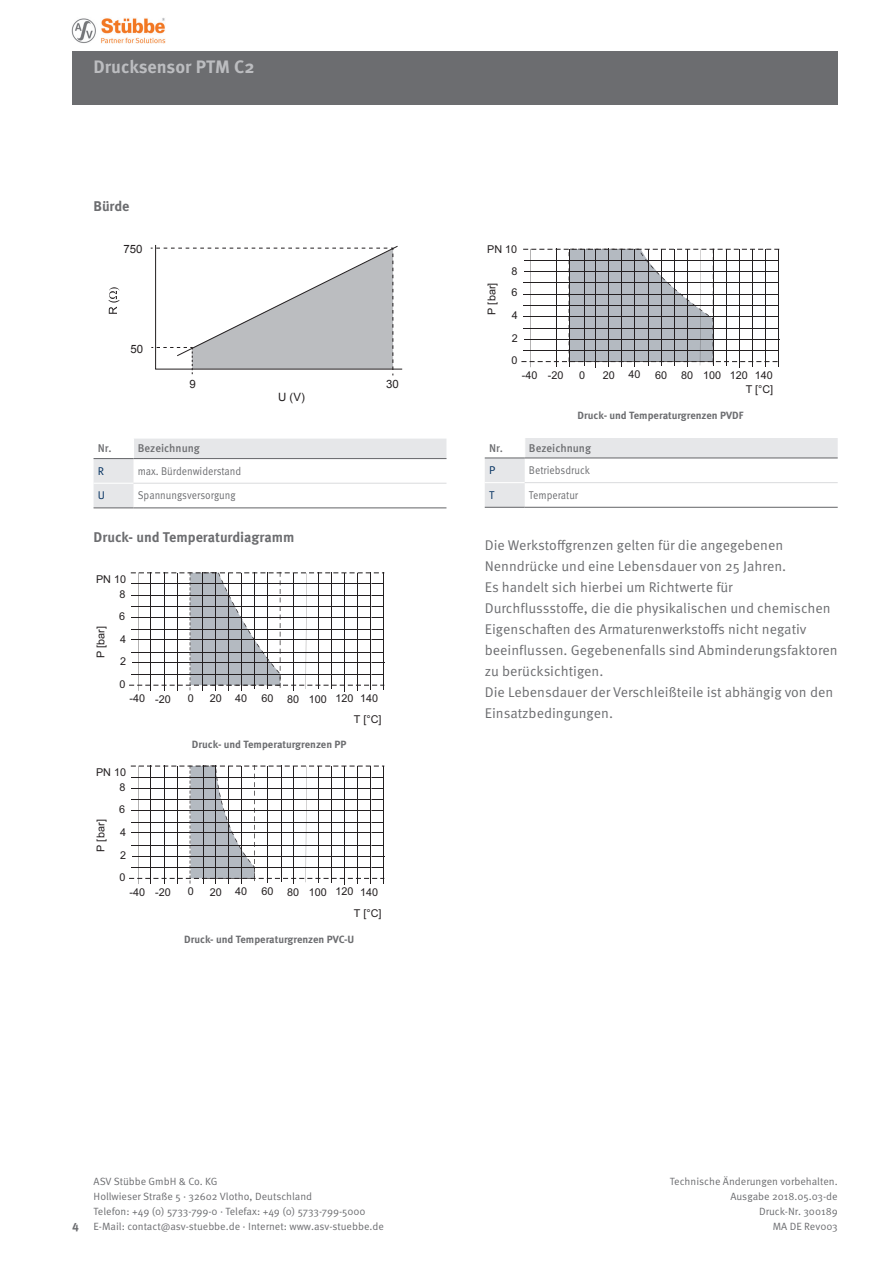
<style>
.page{position:relative;width:893px;height:1263px;background:#fff}
.page>*{position:absolute;margin:0;border:0;box-sizing:border-box;transform-origin:0 0}
.t1{font:700 18px "Meta Pro";color:#bcbdc0}
.t2{font:14.1px/21px "Meta Pro Norm";color:#6c6d70}
.t3{font:700 14.1px "Meta Pro";color:#6c6d70}
.t4{font:700 12px "Meta Pro";color:#6c6d70}
.t5{font:11.4px "Arial";color:#231f20}
.t6{font:11.25px "Meta Pro Norm";color:#6c6d70;scale:.9 1}
.t7{font:500 11.25px "Meta Pro";color:#6c6d70}
.t8{font:11.25px "Meta Pro Norm";color:#002e5e}
.t9{font:10.8px/22.4px "Arial";color:#231f20;text-align:right}
.t10{font:10.5px/15px "Meta Pro Norm";color:#6c6d70;text-align:right}
.t11{font:700 10.5px "Meta Pro";color:#6c6d70}
</style>
<div class="page">
<div style="left:72px;top:51px;width:766px;height:53px;background:#6c6d70"></div>
<img style="left:72px;top:18px;width:94px;height:26px">
<svg style="left:109px;top:287px;width:10px;height:27px"></svg>
<svg style="left:151px;top:245px;width:251px;height:130px"></svg>
<svg style="left:94px;top:439px;width:352px;height:68px"></svg>
<hr style="left:134px;top:458px;width:312px;height:1px;background:#6c6d70">
<hr style="left:94px;top:483px;width:40px;height:1px;background:#fff">
<hr style="left:134px;top:483px;width:312px;height:1px;background:#dcdddf">
<hr style="left:94px;top:507px;width:40px;height:1px;background:#6c6d70">
<hr style="left:134px;top:507px;width:312px;height:1px;background:#6c6d70">
<hr style="left:94px;top:458px;width:40px;height:1px;background:#6c6d70">
<hr style="left:138px;top:572px;width:1px;height:119px;background:#231f20">
<hr style="left:216px;top:572px;width:1px;height:119px;background:#231f20">
<hr style="left:228px;top:573px;width:1px;height:118px;background:#231f20">
<hr style="left:164px;top:572px;width:1px;height:119px;background:#231f20">
<hr style="left:151px;top:572px;width:1px;height:119px;background:#231f20">
<hr style="left:345px;top:573px;width:1px;height:118px;background:#231f20">
<hr style="left:384px;top:572px;width:1px;height:118px;background:#231f20">
<svg style="left:129px;top:572px;width:255px;height:118px"></svg>
<hr style="left:138px;top:766px;width:1px;height:118px;background:#231f20">
<hr style="left:216px;top:766px;width:1px;height:118px;background:#231f20">
<hr style="left:228px;top:766px;width:1px;height:118px;background:#231f20">
<hr style="left:241px;top:766px;width:1px;height:118px;background:#231f20">
<hr style="left:164px;top:765px;width:1px;height:119px;background:#231f20">
<hr style="left:204px;top:765px;width:1px;height:119px;background:#231f20">
<hr style="left:151px;top:765px;width:1px;height:119px;background:#231f20">
<hr style="left:345px;top:766px;width:1px;height:118px;background:#231f20">
<hr style="left:357px;top:766px;width:1px;height:118px;background:#231f20">
<hr style="left:177px;top:766px;width:1px;height:118px;background:#231f20">
<hr style="left:384px;top:766px;width:1px;height:117px;background:#231f20">
<svg style="left:129px;top:765px;width:255px;height:118px"></svg>
<hr style="left:530px;top:249px;width:1px;height:118px;background:#231f20">
<hr style="left:609px;top:249px;width:1px;height:118px;background:#231f20">
<hr style="left:622px;top:249px;width:1px;height:118px;background:#231f20">
<hr style="left:635px;top:249px;width:1px;height:118px;background:#231f20">
<hr style="left:648px;top:249px;width:1px;height:117px;background:#231f20">
<hr style="left:661px;top:249px;width:1px;height:117px;background:#231f20">
<hr style="left:675px;top:249px;width:1px;height:117px;background:#231f20">
<hr style="left:584px;top:249px;width:1px;height:117px;background:#231f20">
<hr style="left:557px;top:249px;width:1px;height:118px;background:#231f20">
<hr style="left:726px;top:249px;width:1px;height:116px;background:#231f20">
<hr style="left:739px;top:249px;width:1px;height:118px;background:#231f20">
<hr style="left:752px;top:249px;width:1px;height:118px;background:#231f20">
<hr style="left:713px;top:249px;width:1px;height:116px;background:#231f20">
<hr style="left:700px;top:249px;width:1px;height:116px;background:#231f20">
<hr style="left:688px;top:249px;width:1px;height:118px;background:#231f20">
<svg style="left:521px;top:248px;width:258px;height:116px"></svg>
<hr style="left:596px;top:249px;width:1px;height:118px;background:#231f20">
<hr style="left:523px;top:283px;width:256px;height:1px;background:#231f20">
<hr style="left:524px;top:272px;width:255px;height:1px;background:#231f20">
<hr style="left:524px;top:260px;width:255px;height:1px;background:#231f20">
<hr style="left:570px;top:249px;width:1px;height:118px;background:#231f20">
<hr style="left:779px;top:249px;width:1px;height:118px;background:#231f20">
<hr style="left:766px;top:249px;width:1px;height:118px;background:#231f20">
<svg style="left:485px;top:438px;width:353px;height:69px"></svg>
<hr style="left:525px;top:457px;width:313px;height:1px;background:#6c6d70">
<hr style="left:485px;top:482px;width:40px;height:1px;background:#fff">
<hr style="left:525px;top:482px;width:313px;height:1px;background:#dcdddf">
<hr style="left:485px;top:507px;width:40px;height:1px;background:#6c6d70">
<hr style="left:525px;top:507px;width:313px;height:1px;background:#6c6d70">
<hr style="left:485px;top:457px;width:40px;height:1px;background:#6c6d70">
<p class="t1" style="left:94px;top:53px;width:162px">Drucksensor PTM C2</p>
<p class="t3" style="left:94px;top:195px;width:38px">Bürde</p>
<p class="t5" style="left:123px;top:241px;width:21px">750</p>
<p class="t5" style="left:130px;top:341px;width:14px">50</p>
<p class="t5" style="left:189px;top:376px;width:8px">9</p>
<p class="t5" style="left:386px;top:377px;width:14px">30</p>
<p class="t5" style="left:278px;top:390px;width:28px">U (V)</p>
<p class="t7" style="left:98px;top:440px;width:104px">Nr. Bezeichnung</p>
<p class="t8" style="left:98px;top:462px;width:8px">R</p>
<p class="t6" style="left:138px;top:462px;width:117px">max. Bürdenwiderstand</p>
<p class="t8" style="left:98px;top:487px;width:9px">U</p>
<p class="t6" style="left:138px;top:487px;width:110px">Spannungsversorgung</p>
<p class="t3" style="left:94px;top:526px;width:202px">Druck- und Temperaturdiagramm</p>
<p class="t9" style="left:96px;top:568px;width:32px">PN 10</p>
<p class="t9" style="left:119px;top:583px;width:8px">8</p>
<p class="t9" style="left:90px;top:658px;width:34px;rotate:-90deg">P ] rab[</p>
<p class="t9" style="left:119px;top:605px;width:8px">6</p>
<p class="t9" style="left:120px;top:628px;width:8px">4</p>
<p class="t9" style="left:120px;top:650px;width:8px">2</p>
<p class="t9" style="left:119px;top:673px;width:8px">0</p>
<p class="t9" style="left:130px;top:688px;width:43px">-40 -20</p>
<p class="t9" style="left:188px;top:687px;width:8px">0</p>
<p class="t9" style="left:210px;top:687px;width:39px">20 40</p>
<p class="t9" style="left:262px;top:687px;width:14px">60</p>
<p class="t9" style="left:287px;top:687px;width:92px">80 100 120 140</p>
<p class="t11" style="left:192px;top:736px;width:156px">Druck- und Temperaturgrenzen PP</p>
<p class="t9" style="left:354px;top:708px;width:29px">T [°C]</p>
<p class="t9" style="left:96px;top:761px;width:32px">PN 10</p>
<p class="t9" style="left:119px;top:776px;width:8px">8</p>
<p class="t9" style="left:90px;top:852px;width:34px;rotate:-90deg">P ] rab[</p>
<p class="t9" style="left:119px;top:798px;width:8px">6</p>
<p class="t9" style="left:120px;top:821px;width:8px">4</p>
<p class="t9" style="left:120px;top:844px;width:8px">2</p>
<p class="t9" style="left:119px;top:866px;width:8px">0</p>
<p class="t9" style="left:130px;top:881px;width:43px">-40 -20</p>
<p class="t9" style="left:188px;top:880px;width:8px">0</p>
<p class="t9" style="left:210px;top:880px;width:39px">20 40</p>
<p class="t9" style="left:262px;top:881px;width:14px">60</p>
<p class="t9" style="left:287px;top:881px;width:92px">80 100 120 140</p>
<p class="t11" style="left:184px;top:931px;width:172px">Druck- und Temperaturgrenzen PVC-U</p>
<p class="t9" style="left:354px;top:902px;width:29px">T [°C]</p>
<p class="t9" style="left:487px;top:238px;width:32px">PN 10<br>8</p>
<p class="t9" style="left:480px;top:315px;width:34px;rotate:-90deg">P ] rab[</p>
<p class="t9" style="left:511px;top:281px;width:8px">6</p>
<p class="t9" style="left:512px;top:304px;width:8px">4</p>
<p class="t9" style="left:512px;top:327px;width:8px">2</p>
<p class="t9" style="left:512px;top:349px;width:8px">0</p>
<p class="t9" style="left:522px;top:364px;width:43px">-40 -20</p>
<p class="t9" style="left:579px;top:364px;width:8px">0</p>
<p class="t9" style="left:603px;top:364px;width:14px">20</p>
<p class="t9" style="left:628px;top:363px;width:14px">40</p>
<p class="t9" style="left:655px;top:364px;width:14px">60</p>
<p class="t9" style="left:681px;top:364px;width:93px">80 100 120 140</p>
<p class="t11" style="left:577px;top:407px;width:167px">Druck- und Temperaturgrenzen PVDF</p>
<p class="t7" style="left:489px;top:439px;width:104px">Nr. Bezeichnung</p>
<p class="t8" style="left:489px;top:462px;width:8px">P</p>
<p class="t6" style="left:529px;top:462px;width:69px">Betriebsdruck</p>
<p class="t8" style="left:489px;top:486px;width:7px">T</p>
<p class="t6" style="left:529px;top:486px;width:56px">Temperatur</p>
<p class="t2" style="left:485px;top:533px;width:354px">Die Werkstoffgrenzen gelten für die angegebenen Nenndrücke und eine Lebensdauer von 25 Jahren.<br>Es handelt sich hierbei um Richtwerte für Durchflussstoffe, die die physikalischen und chemischen Eigenschaften des Armaturenwerkstoffs nicht negativ beeinflussen. Gegebenenfalls sind Abminderungsfaktoren zu berücksichtigen.<br>Die Lebensdauer der Verschleißteile ist abhängig von den Einsatzbedingungen.</p>
<p class="t9" style="left:746px;top:378px;width:29px">T [°C]</p>
<p class="t4" style="left:72px;top:1217px;width:8px">4</p>
<p class="t10" style="left:94px;top:1173px;width:292px;text-align:left">ASV Stübbe GmbH &amp; Co. KG<br>Hollwieser Straße 5 · 32602 Vlotho, Deutschland<br>Telefon: +49 (0) 5733-799-0 · Telefax: +49 (0) 5733-799-5000<br>E-Mail: contact@asv-stuebbe.de · Internet: www.asv-stuebbe.de</p>
<p class="t10" style="left:670px;top:1173px;width:169px">Technische Änderungen vorbehalten.<br>Ausgabe 2018.05.03-de<br>Druck-Nr. 300189<br>MA DE Rev003</p>
</div>
